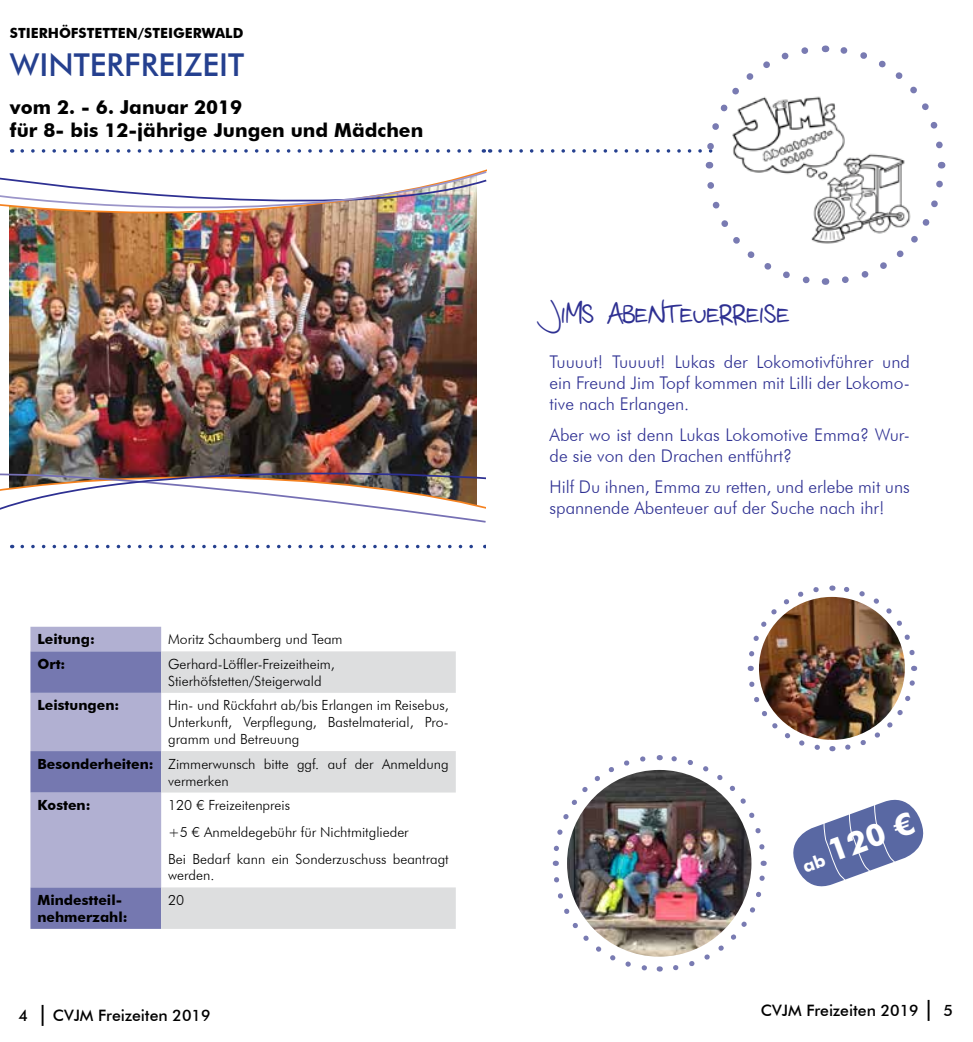
<style>
.page{position:relative;width:973px;height:1042px;background:#fff}
.page>*{position:absolute;margin:0;border:0;box-sizing:border-box;transform-origin:0 0}
.t1{font:500 31.5px "Futura BT";color:#25408f}
.t2{font:700 31.5px "Futura BT";color:#fff}
.t3{font:28px "NICHTLUSTIG2";color:#2e3092}
.t4{font:700 19.25px/23.1px "Futura BT";color:#000}
.t5{font:300 17.5px/21px "Futura BT";color:#2e3092}
.t6{font:500 15.75px "Futura BT";color:#000}
.t7{font:300 14px/16.8px "Futura BT";color:#000}
.t8{font:700 14px/16.8px "Futura BT";color:#000}
.s1{font-weight:700}
.s2{font-size:17.5px}
.s3{font-size:21px}
</style>
<div class="page">
<img style="left:10px;top:235px;width:466px;height:219px">
<svg style="left:22px;top:545px;width:463px;height:3px"></svg>
<svg style="left:30px;top:627px;width:131px;height:302px"></svg>
<svg style="left:161px;top:651px;width:294px;height:278px"></svg>
<img style="left:0;top:454px;width:486px;height:69px">
<img style="left:0;top:170px;width:487px;height:65px">
<svg style="left:22px;top:149px;width:468px;height:4px"></svg>
<svg style="left:842px;top:162px;width:104px;height:121px"></svg>
<svg style="left:824px;top:45px;width:119px;height:104px"></svg>
<svg style="left:500px;top:47px;width:309px;height:121px"></svg>
<svg style="left:707px;top:182px;width:118px;height:103px"></svg>
<img style="left:726px;top:94px;width:195px;height:150px">
<img style="left:552px;top:585px;width:372px;height:387px">
<p class="t8" style="left:10px;top:24px;width:235px">STIERHÖFSTETTEN/STEIGERWALD</p>
<h1 class="t1" style="left:10px;top:45px;width:236px">WINTERFREIZEIT</h1>
<h3 class="t4" style="left:10px;top:95px;width:415px">vom 2. - 6. Januar 2019<br>für 8- bis 12-jährige Jungen und Mädchen</h3>
<p class="t8" style="left:37px;top:631px;width:59px">Leitung:</p>
<p class="t7" style="left:168px;top:631px;width:176px">Moritz Schaumberg und Team</p>
<p class="t8" style="left:37px;top:655px;width:29px">Ort:</p>
<p class="t7" style="left:168px;top:655px;width:168px">Gerhard-Löffler-Freizeitheim,<br>Stierhöfstetten/Steigerwald</p>
<p class="t8" style="left:37px;top:697px;width:83px">Leistungen:</p>
<p class="t7" style="left:168px;top:697px;width:282px;text-align:justify">Hin- und Rückfahrt ab/bis Erlangen im Reisebus, Unterkunft, Verpflegung, Bastelmaterial, Pro&shy;gramm und Betreuung</p>
<p class="t7" style="left:168px;top:755px;width:282px;text-indent:-131px"><span class="s1">Besonderheiten:</span> Zimmerwunsch bitte ggf. auf der Anmeldung vermerken</p>
<p class="t8" style="left:37px;top:797px;width:55px">Kosten:</p>
<p class="t7" style="left:168px;top:792px;width:282px;line-height:26.8px">120 € Freizeitenpreis<br>+5 € Anmeldegebühr für Nichtmitglieder<br>Bei Bedarf kann ein Sonderzuschuss beantragt</p>
<p class="t7" style="left:168px;top:867px;width:48px">werden.</p>
<p class="t8" style="left:37px;top:891px;width:92px">Mindestteil&shy;nehmerzahl:</p>
<p class="t7" style="left:168px;top:891px;width:18px">20</p>
<h2 class="t3" style="left:549px;top:294px;width:242px">JIMS ABENTEUERREISE</h2>
<p class="t5" style="left:549px;top:351px;width:362px;text-align:justify">Tuuuut! Tuuuut! Lukas der Lokomotivführer und ein Freund Jim Topf kommen mit Lilli der Lokomo&shy;tive nach Erlangen.</p>
<p class="t5" style="left:549px;top:424px;width:362px">Aber wo ist denn Lukas Lokomotive Emma? Wur&shy;de sie von den Drachen entführt?</p>
<p class="t5" style="left:549px;top:476px;width:362px">Hilf Du ihnen, Emma zu retten, und erlebe mit uns spannende Abenteuer auf der Suche nach ihr!</p>
<h1 class="t2" style="left:794px;top:844px;width:120px;rotate:-20deg"><span class="s2">ab</span> 120 €</h1>
<p class="t6" style="left:18px;top:1005px;width:194px">4 <span class="s3">|</span> CVJM Freizeiten 2019</p>
<p class="t6" style="left:760px;top:1001px;width:194px">CVJM Freizeiten 2019 <span class="s3">|</span> 5</p>
</div>
